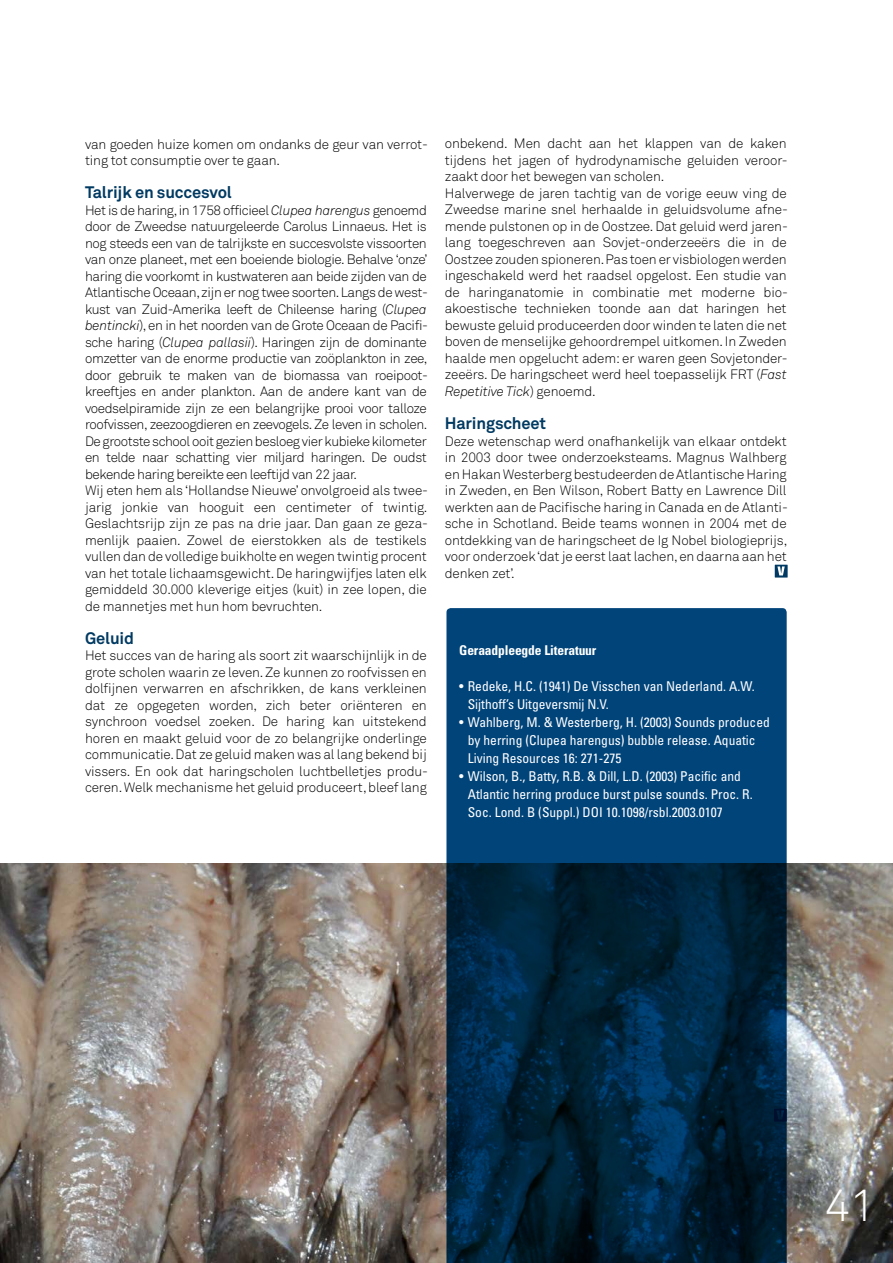
<style>
.page{position:relative;width:893px;height:1263px;background:#fff}
.page>*{position:absolute;margin:0;border:0;box-sizing:border-box;transform-origin:0 0}
.t1{font:300 45px "Akkurat";color:#fff}
.t2{font:700 16.5px "Akkurat";letter-spacing:-.01em;color:#003a62}
.t3{font:300 13.5px/16.5px "Akkurat";letter-spacing:-.015em;color:#000}
.t4{font:condensed 13.5px/18px "Univers";color:#fff}
.t5{font:700 condensed 13.5px "Univers";letter-spacing:-.01em;color:#fff}
.s1{font-style:italic}
</style>
<div class="page">
<img style="left:0;top:863px;width:893px;height:400px">
<svg style="left:446px;top:608px;width:341px;height:655px;background:#023254"></svg>
<svg style="left:775px;top:565px;width:13px;height:12px"></svg>
<p class="t3" style="left:85px;top:136px;width:344px">van goeden huize komen om ondanks de geur van verrot&shy;ting tot consumptie over te gaan.</p>
<p class="t2" style="left:85px;top:182px;width:148px">Talrijk en succesvol</p>
<p class="t3" style="left:85px;top:202px;width:344px">Het is de haring, in 1758 officieel <span class="s1">Clupea harengus</span> genoemd door de Zweedse natuurgeleerde Carolus Linnaeus. Het is nog steeds een van de talrijkste en succesvolste vissoorten van onze planeet, met een boeiende biologie. Behalve ‘onze’ haring die voorkomt in kustwateren aan beide zijden van de Atlantische Oceaan, zijn er nog twee soorten. Langs de west&shy;kust van Zuid-Amerika leeft de Chileense haring (<span class="s1">Clupea bentincki</span>), en in het noorden van de Grote Oceaan de Pacifi&shy;sche haring (<span class="s1">Clupea pallasii</span>). Haringen zijn de dominante omzetter van de enorme productie van zoöplankton in zee, door gebruik te maken van de biomassa van roeipoot&shy;kreeftjes en ander plankton. Aan de andere kant van de voedselpiramide zijn ze een belangrijke prooi voor talloze roofvissen, zeezoogdieren en zeevogels. Ze leven in scholen.<br>De grootste school ooit gezien besloeg vier kubieke kilometer en telde naar schatting vier miljard haringen. De oudst bekende haring bereikte een leeftijd van 22 jaar.<br>Wij eten hem als ‘Hollandse Nieuwe’ onvolgroeid als twee&shy;jarig jonkie van hooguit een centimeter of twintig.<br>Geslachtsrijp zijn ze pas na drie jaar. Dan gaan ze geza&shy;menlijk paaien. Zowel de eierstokken als de testikels vullen dan de volledige buikholte en wegen twintig procent van het totale lichaamsgewicht. De haringwijfjes laten elk gemiddeld 30.000 kleverige eitjes (kuit) in zee lopen, die de mannetjes met hun hom bevruchten.</p>
<p class="t2" style="left:85px;top:627px;width:51px">Geluid</p>
<p class="t3" style="left:85px;top:647px;width:344px;text-align:justify">Het succes van de haring als soort zit waarschijnlijk in de grote scholen waarin ze leven. Ze kunnen zo roofvissen en dolfijnen verwarren en afschrikken, de kans verkleinen dat ze opgegeten worden, zich beter oriënteren en synchroon voedsel zoeken. De haring kan uitstekend horen en maakt geluid voor de zo belangrijke onderlinge communicatie. Dat ze geluid maken was al lang bekend bij vissers. En ook dat haringscholen luchtbelletjes produ&shy;ceren. Welk mechanisme het geluid produceert, bleef lang</p>
<p class="t3" style="left:445px;top:136px;width:344px">onbekend. Men dacht aan het klappen van de kaken tijdens het jagen of hydrodynamische geluiden veroor&shy;zaakt door het bewegen van scholen.<br>Halverwege de jaren tachtig van de vorige eeuw ving de Zweedse marine snel herhaalde in geluidsvolume afne&shy;mende pulstonen op in de Oostzee. Dat geluid werd jaren&shy;lang toegeschreven aan Sovjet-onderzeeërs die in de Oostzee zouden spioneren. Pas toen er visbiologen werden ingeschakeld werd het raadsel opgelost. Een studie van de haringanatomie in combinatie met moderne bio&shy;akoestische technieken toonde aan dat haringen het bewuste geluid produceerden door winden te laten die net boven de menselijke gehoordrempel uitkomen. In Zweden haalde men opgelucht adem: er waren geen Sovjetonder&shy;zeeërs. De haringscheet werd heel toepasselijk FRT (<span class="s1">Fast Repetitive Tick</span>) genoemd.</p>
<p class="t2" style="left:445px;top:413px;width:103px">Haringscheet</p>
<p class="t3" style="left:445px;top:433px;width:344px;text-align:justify">Deze wetenschap werd onafhankelijk van elkaar ontdekt in 2003 door twee onderzoeksteams. Magnus Walhberg en Hakan Westerberg bestudeerden de Atlantische Haring in Zweden, en Ben Wilson, Robert Batty en Lawrence Dill werkten aan de Pacifische haring in Canada en de Atlanti&shy;sche in Schotland. Beide teams wonnen in 2004 met de ontdekking van de haringscheet de Ig Nobel biologieprijs, voor onderzoek ‘dat je eerst laat lachen, en daarna aan het denken zet’.</p>
<p class="t5" style="left:459px;top:642px;width:139px">Geraadpleegde Literatuur</p>
<p class="t4" style="left:468px;top:677px;width:289px;text-indent:-9px">• Redeke, H.C. (1941) De Visschen van Nederland. A.W.<br>Sijthoff’s Uitgeversmij N.V.</p>
<p class="t4" style="left:468px;top:713px;width:304px;text-indent:-9px">• Wahlberg, M. &amp; Westerberg, H. (2003) Sounds produced by herring (Clupea harengus) bubble release. Aquatic<br>Living Resources 16: 271-275</p>
<p class="t4" style="left:468px;top:767px;width:286px;text-indent:-9px">• Wilson, B., Batty, R.B. &amp; Dill, L.D. (2003) Pacific and<br>Atlantic herring produce burst pulse sounds. Proc. R.<br>Soc. Lond. B (Suppl.) DOI 10.1098/rsbl.2003.0107</p>
<h1 class="t1" style="left:825px;top:1179px;width:53px">41</h1>
</div>
